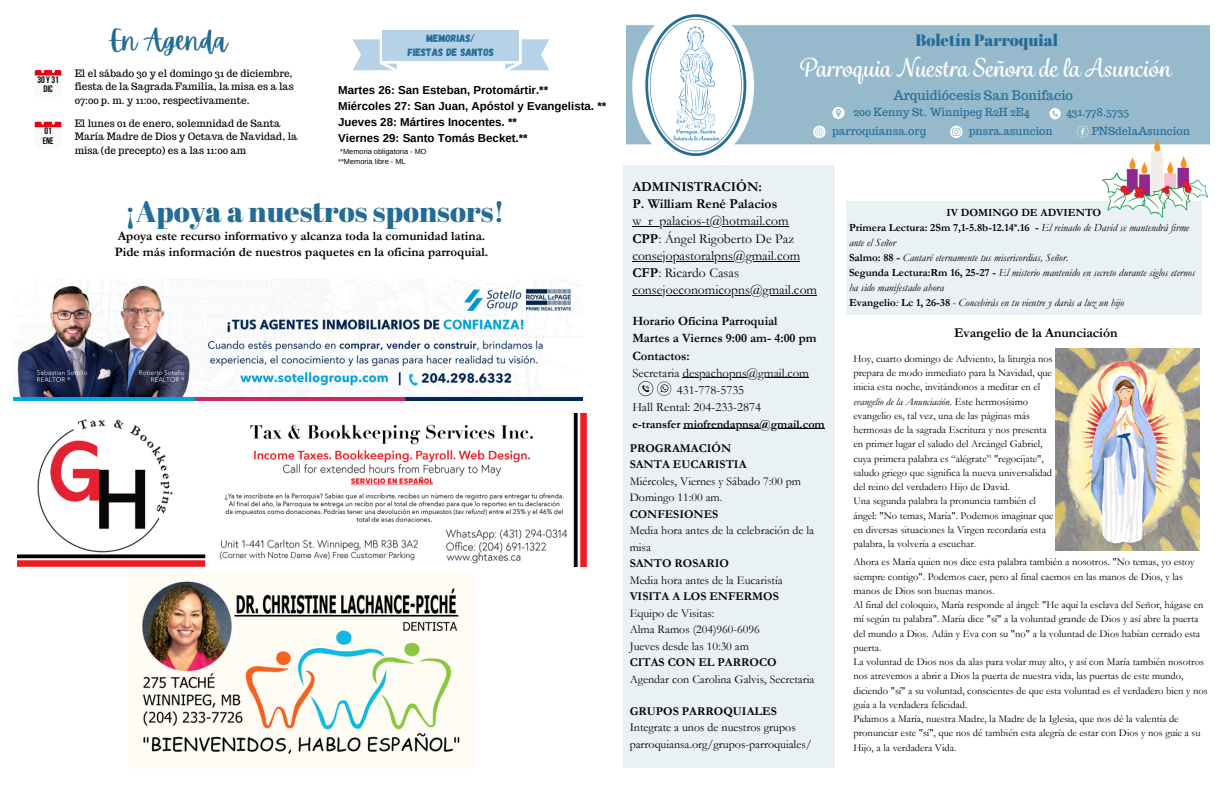
<style>
.page{position:relative;width:1224px;height:792px;background:#fff}
.page>*{position:absolute;margin:0;border:0;box-sizing:border-box;transform-origin:0 0}
.t1{font:29.5px "Abril Fatface";color:#246c95}
.t2{font:26.5px "Apricots";color:#246c95}
.t3{font:16.5px "Abril Fatface";color:#246c95}
.t4{font:13.6px "Garamond";color:#050505}
.t5{font:700 13.6px "Garamond";color:#050505}
.t6{font:700 13.5px "Garamond";color:#000}
.t7{font:700 13px "Garamond";color:#000}
.t8{font:12.9px "Trocchi";color:#246c95}
.t9{font:12.7px "Garamond";color:#050505}
.t10{font:700 12.7px "Garamond";color:#050505}
.t11{font:12px/16.5px "Garamond";color:#050505}
.t12{font:700 12px "Garamond";color:#050505}
.t13{font:12px "Garamond";color:#000}
.t14{font:700 12px "Garamond";color:#000}
.t15{font:700 11.5px "Arimo";color:#000}
.t16{font:italic 11px/15px "Garamond";color:#000}
.t17{font:700 11px "Garamond";color:#000}
.t18{font:10.9px "Trocchi";color:#246c95}
.t19{font:10.6px "Gagalin";color:#246c95}
.t20{font:10.5px/14.2px "Garamond";color:#000}
.t21{font:10px/13.5px "Trocchi";color:#000;text-align:justify}
.t22{font:700 9.4px "Bebas Neue";color:#000}
.t23{font:7.4px "Arimo";color:#000}
.s1{font-weight:700}
.s2{font-weight:700;font-style:normal}
.s3{font-style:italic}
</style>
<div class="page">
<img style="left:638px;top:14px;width:113px;height:142px">
<div style="left:623px;top:166px;width:212px;height:602px;background:#e9f1f4"></div>
<hr style="left:683px;top:378px;width:126px;height:1px;background:#050505">
<hr style="left:684px;top:429px;width:141px;height:1px;background:#050505">
<div style="left:846px;top:201px;width:356px;height:114px;background:#e9f1f4"></div>
<svg style="left:813px;top:126px;width:13px;height:12px"></svg>
<svg style="left:950px;top:126px;width:13px;height:12px"></svg>
<svg style="left:1049px;top:108px;width:12px;height:11px"></svg>
<svg style="left:836px;top:109px;width:5px;height:7px"></svg>
<svg style="left:1077px;top:126px;width:11px;height:11px"></svg>
<svg style="left:638px;top:381px;width:33px;height:15px"></svg>
<img style="left:14px;top:285px;width:568px;height:115px">
<img style="left:772px;top:45px;width:418px;height:45px">
<svg style="left:35px;top:68px;width:26px;height:8px"></svg>
<svg style="left:35px;top:119px;width:26px;height:9px"></svg>
<svg style="left:505px;top:39px;width:44px;height:31px"></svg>
<div style="left:382px;top:30px;width:137px;height:31px;background:#b6d2e9"></div>
<svg style="left:353px;top:39px;width:44px;height:31px"></svg>
<img style="left:18px;top:414px;width:568px;height:153px">
<img style="left:130px;top:572px;width:344px;height:196px">
<img style="left:1099px;top:134px;width:111px;height:84px">
<hr style="left:632px;top:226px;width:157px;height:1px;background:#050505">
<hr style="left:632px;top:261px;width:168px;height:1px;background:#050505">
<hr style="left:632px;top:295px;width:185px;height:1px;background:#050505">
<img style="left:1055px;top:349px;width:144px;height:201px">
<p class="t22" style="left:37px;top:76px;width:23px">30y31</p>
<p class="t22" style="left:44px;top:85px;width:11px">dic</p>
<p class="t22" style="left:44px;top:127px;width:9px">01</p>
<p class="t22" style="left:43px;top:136px;width:12px">ENE</p>
<p class="t2" style="left:110px;top:25px;width:120px">En Agenda</p>
<p class="t21" style="left:75px;top:66px;width:221px">El el sábado 30 y el domingo 31 de diciembre, fiesta de la Sagrada Familia, la misa es a las 07:00 p. m. y 11:00, respectivamente.</p>
<p class="t21" style="left:75px;top:117px;width:224px;text-align:left">El lunes 01 de enero, solemnidad de Santa<br>María Madre de Dios y Octava de Navidad, la misa (de precepto) es a las 11:00 am</p>
<p class="t19" style="left:427px;top:31px;width:50px">MEMORIAS/</p>
<p class="t19" style="left:408px;top:45px;width:87px">FIESTAS DE SANTOS</p>
<p class="t15" style="left:338px;top:84px;width:212px">Martes 26: San Esteban, Protomártir.**</p>
<p class="t15" style="left:338px;top:99px;width:270px">Miércoles 27: San Juan, Apóstol y Evangelista. **</p>
<p class="t15" style="left:338px;top:115px;width:180px">Jueves 28: Mártires Inocentes. **</p>
<p class="t15" style="left:338px;top:131px;width:191px">Viernes 29: Santo Tomás Becket.**</p>
<p class="t23" style="left:340px;top:147px;width:88px">*Memoria obligatoria - MO</p>
<p class="t23" style="left:338px;top:157px;width:69px">**Memoria libre - ML</p>
<p class="t1" style="left:125px;top:190px;width:381px">¡Apoya a nuestros sponsors!</p>
<p class="t7" style="left:118px;top:229px;width:369px">Apoya este recurso informativo y alcanza toda la comunidad latina.</p>
<p class="t7" style="left:115px;top:244px;width:375px">Pide más información de nuestros paquetes en la oficina parroquial.</p>
<p class="t3" style="left:916px;top:28px;width:144px">Boletín Parroquial</p>
<p class="t8" style="left:894px;top:87px;width:181px">Arquidiócesis San Bonifacio</p>
<p class="t18" style="left:853px;top:105px;width:178px">200 Kenny St. Winnipeg R2H 2E4</p>
<p class="t18" style="left:832px;top:124px;width:95px">parroquiansa.org</p>
<p class="t18" style="left:969px;top:124px;width:85px">pnsra.asuncion</p>
<p class="t18" style="left:1066px;top:104px;width:65px">431.778.5735</p>
<p class="t18" style="left:1092px;top:124px;width:100px">PNSdelaAsuncion</p>
<p class="t5" style="left:632px;top:179px;width:131px">ADMINISTRACIÓN:</p>
<p class="t5" style="left:632px;top:196px;width:147px">P. William René Palacios</p>
<p class="t4" style="left:632px;top:214px;width:158px">w_r_palacios-t@hotmail.com</p>
<p class="t4" style="left:632px;top:231px;width:163px"><span class="s1">CPP</span>: Ángel Rigoberto De Paz</p>
<p class="t4" style="left:632px;top:248px;width:169px">consejopastoralpns@gmail.com</p>
<p class="t4" style="left:632px;top:265px;width:108px"><span class="s1">CFP</span>: Ricardo Casas</p>
<p class="t4" style="left:632px;top:283px;width:186px">consejoeconomicopns@gmail.com</p>
<p class="t17" style="left:946px;top:206px;width:156px">IV DOMINGO DE ADVIENTO</p>
<p class="t16" style="left:849px;top:220px;width:342px"><span class="s2">Primera Lectura: 2Sm 7,1-5.8b-12.14ª.16 -</span> El reinado de David se mantendrá firme ante el Señor</p>
<p class="t16" style="left:849px;top:250px;width:221px"><span class="s2">Salmo: 88 -</span> Cantaré eternamente tus misericordias, Señor.</p>
<p class="t16" style="left:849px;top:265px;width:347px"><span class="s2">Segunda Lectura:Rm 16, 25-27 -</span> El misterio mantenido en secreto durante siglos eternos ha sido manifestado ahora</p>
<p class="t16" style="left:849px;top:295px;width:277px"><span class="s2">Evangelio</span>: <span class="s2">Lc 1, 26-38</span> - Concebirás en tu vientre y darás a luz un hijo</p>
<p class="t10" style="left:632px;top:314px;width:147px">Horario Oficina Parroquial</p>
<p class="t10" style="left:632px;top:331px;width:186px">Martes a Viernes 9:00 am- 4:00 pm</p>
<p class="t10" style="left:632px;top:349px;width:59px">Contactos:</p>
<p class="t9" style="left:632px;top:366px;width:178px">Secretaria despachopns@gmail.com</p>
<p class="t9" style="left:677px;top:383px;width:69px">431-778-5735</p>
<p class="t9" style="left:632px;top:400px;width:130px">Hall Rental: 204-233-2874</p>
<p class="t12" style="left:632px;top:417px;width:194px">e-transfer miofrendapnsa@gmail.com</p>
<p class="t12" style="left:630px;top:442px;width:103px">PROGRAMACIÓN</p>
<p class="t12" style="left:630px;top:458px;width:118px">SANTA EUCARISTIA</p>
<p class="t11" style="left:630px;top:473px;width:173px">Miércoles, Viernes y Sábado 7:00 pm</p>
<p class="t11" style="left:630px;top:490px;width:94px">Domingo 11:00 am.</p>
<p class="t12" style="left:630px;top:508px;width:90px">CONFESIONES</p>
<p class="t11" style="left:630px;top:523px;width:186px">Media hora antes de la celebración de la misa</p>
<p class="t12" style="left:630px;top:557px;width:101px">SANTO ROSARIO</p>
<p class="t11" style="left:630px;top:572px;width:154px">Media hora antes de la Eucaristía</p>
<p class="t12" style="left:630px;top:590px;width:151px">VISITA A LOS ENFERMOS</p>
<p class="t11" style="left:630px;top:605px;width:86px">Equipo de Visitas:</p>
<p class="t11" style="left:630px;top:622px;width:131px">Alma Ramos (204)960-6096</p>
<p class="t11" style="left:630px;top:638px;width:121px">Jueves desde las 10:30 am</p>
<p class="t12" style="left:630px;top:656px;width:149px">CITAS CON EL PARROCO</p>
<p class="t11" style="left:630px;top:671px;width:186px">Agendar con Carolina Galvis, Secretaria</p>
<p class="t14" style="left:630px;top:705px;width:149px">GRUPOS PARROQUIALES</p>
<p class="t13" style="left:630px;top:721px;width:168px">Integrate a unos de nuestros grupos</p>
<p class="t13" style="left:630px;top:738px;width:184px">parroquiansa.org/grupos-parroquiales/</p>
<p class="t6" style="left:954px;top:326px;width:165px">Evangelio de la Anunciación</p>
<p class="t20" style="left:853px;top:352px;width:201px">Hoy, cuarto domingo de Adviento, la liturgia nos prepara de modo inmediato para la Navidad, que inicia esta noche, invitándonos a meditar en el <span class="s3">evangelio de la Anunciación</span>. Este hermosísimo evangelio es, tal vez, una de las páginas más hermosas de la sagrada Escritura y nos presenta en primer lugar el saludo del Arcángel Gabriel, cuya primera palabra es “alégrate” "regocíjate", saludo griego que significa la nueva universalidad del reino del verdadero Hijo de David.</p>
<p class="t20" style="left:853px;top:494px;width:202px">Una segunda palabra la pronuncia también el ángel: "No temas, María". Podemos imaginar que en diversas situaciones la Virgen recordaría esta palabra, la volvería a escuchar.</p>
<p class="t20" style="left:853px;top:555px;width:343px">Ahora es María quien nos dice esta palabra también a nosotros. "No temas, yo estoy siempre contigo". Podemos caer, pero al final caemos en las manos de Dios, y las manos de Dios son buenas manos.</p>
<p class="t20" style="left:853px;top:598px;width:352px">Al final del coloquio, María responde al ángel: "He aquí la esclava del Señor, hágase en mí según tu palabra". María dice "sí" a la voluntad grande de Dios y así abre la puerta del mundo a Dios. Adán y Eva con su "no" a la voluntad de Dios habían cerrado esta puerta.</p>
<p class="t20" style="left:853px;top:655px;width:356px">La voluntad de Dios nos da alas para volar muy alto, y así con María también nosotros nos atrevemos a abrir a Dios la puerta de nuestra vida, las puertas de este mundo, diciendo "sí" a su voluntad, conscientes de que esta voluntad es el verdadero bien y nos guía a la verdadera felicidad.</p>
<p class="t20" style="left:853px;top:712px;width:349px">Pidamos a María, nuestra Madre, la Madre de la Iglesia, que nos dé la valentía de pronunciar este "sí", que nos dé también esta alegría de estar con Dios y nos guíe a su<br>Hijo, a la verdadera Vida.</p>
</div>
